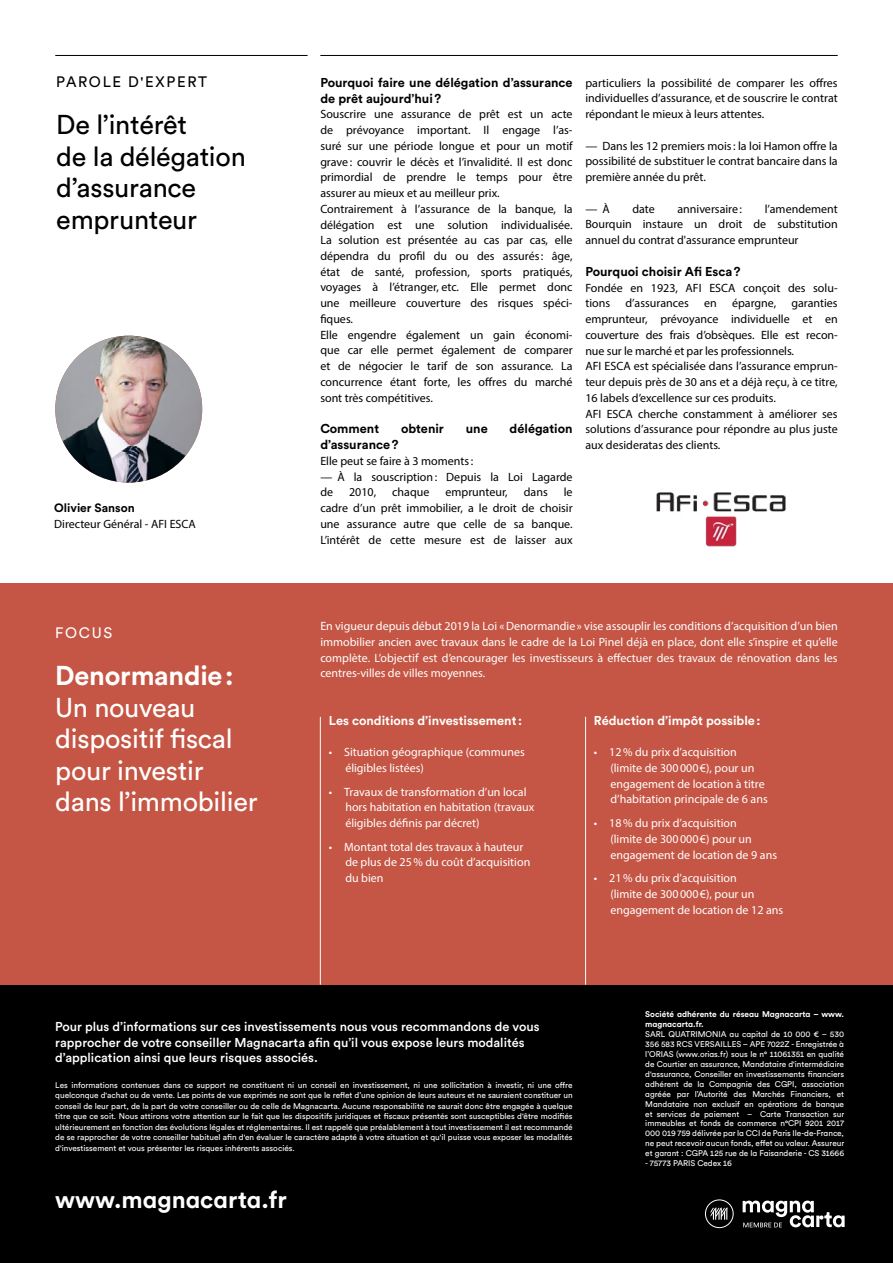
<style>
.page{position:relative;width:893px;height:1263px;background:#fff}
.page>*{position:absolute;margin:0;border:0;box-sizing:border-box;transform-origin:0 0}
.t1{font:27px/31.5px "Circular Std";letter-spacing:-.01em;color:#fff}
.t2{font:27px/31.5px "Circular Std";letter-spacing:-.01em;color:#000}
.t3{font:700 27px "Circular Std";letter-spacing:-.01em;color:#fff}
.t4{font:700 24px "Circular Std";color:#fff}
.t5{font:15px "Circular Std";letter-spacing:.11em;color:#000}
.t6{font:15px "Circular Std";letter-spacing:.11em;color:#fff}
.t7{font:500 12.75px/15.3px "Circular Std";color:#fff}
.t8{font:700 12.75px/15.8px "Circular Std";color:#000}
.t9{font:700 12.75px "Circular Std";color:#fff}
.t10{font:12px/15.8px "Myriad Pro";color:#000}
.t11{font:12px/15.8px "Myriad Pro";color:#fff}
.t12{font:700 12px "Circular Std";color:#000}
.t13{font:8.25px/9.9px "Circular Std";color:#fff;text-align:justify}
.t14{font:700 8.25px/9.9px "Circular Std";color:#fff}
</style>
<div class="page">
<div style="left:0;top:985px;width:893px;height:278px;background:#000"></div>
<div style="left:0;top:583px;width:893px;height:402px;background:#c55544"></div>
<hr style="left:55px;top:55px;width:253px;height:1px;background:#000">
<hr style="left:320px;top:55px;width:518px;height:1px;background:#000">
<img style="left:55px;top:336px;width:147px;height:147px;border-radius:73px">
<img style="left:656px;top:492px;width:130px;height:55px">
<hr style="left:320px;top:717px;width:1px;height:268px;background:#fff">
<hr style="left:585px;top:717px;width:1px;height:268px;background:#fff">
<svg style="left:711px;top:1208px;width:16px;height:12px"></svg>
<svg style="left:743px;top:1200px;width:102px;height:27px"></svg>
<div style="left:705px;top:1199px;width:28px;height:29px;border:1px solid #fff;border-radius:50%"></div>
<p class="t5" style="left:56px;top:72px;width:152px">PAROLE D'EXPERT</p>
<h1 class="t2" style="left:56px;top:108px;width:191px">De l’intérêt<br>de la délégation d’assurance emprunteur</h1>
<p class="t12" style="left:54px;top:500px;width:82px">Olivier Sanson</p>
<p class="t10" style="left:54px;top:516px;width:143px">Directeur Général - AFI ESCA</p>
<p class="t6" style="left:55px;top:624px;width:59px">FOCUS</p>
<h1 class="t3" style="left:55px;top:658px;width:180px">Denormandie:</h1>
<h1 class="t1" style="left:55px;top:691px;width:204px">Un nouveau dispositif fiscal pour investir dans l’immobilier</h1>
<p class="t8" style="left:320px;top:74px;width:254px">Pourquoi faire une délégation d’assurance de prêt aujourd’hui?</p>
<p class="t10" style="left:320px;top:106px;width:254px">Souscrire une assurance de prêt est un acte de prévoyance important. Il engage l’as&shy;suré sur une période longue et pour un motif grave: couvrir le décès et l’invalidité. Il est donc primordial de prendre le temps pour être assurer au mieux et au meilleur prix.<br>Contrairement à l’assurance de la banque, la délégation est une solution individualisée.<br>La solution est présentée au cas par cas, elle dépendra du profil du ou des assurés: âge, état de santé, profession, sports pratiqués, voyages à l’étranger, etc. Elle permet donc une meilleure couverture des risques spéci&shy;fiques.<br>Elle engendre également un gain économi&shy;que car elle permet également de comparer et de négocier le tarif de son assurance. La concurrence étant forte, les offres du marché sont très compétitives.</p>
<p class="t8" style="left:320px;top:421px;width:60px">Comment</p>
<p class="t8" style="left:401px;top:421px;width:44px">obtenir</p>
<p class="t8" style="left:466px;top:421px;width:23px">une</p>
<p class="t8" style="left:510px;top:421px;width:64px">délégation</p>
<p class="t8" style="left:320px;top:436px;width:80px">d’assurance?</p>
<p class="t10" style="left:320px;top:453px;width:154px">Elle peut se faire à 3 moments:</p>
<p class="t10" style="left:320px;top:468px;width:254px">— À la souscription: Depuis la Loi Lagarde de</p>
<p class="t10" style="left:320px;top:484px;width:254px;text-align:justify;text-indent:243px">le cadre d’un prêt immobilier, a le droit de choisir une assurance autre que celle de sa banque.<br>L’intérêt de cette mesure est de laisser aux</p>
<p class="t10" style="left:349px;top:484px;width:29px">2010,</p>
<p class="t10" style="left:392px;top:484px;width:39px">chaque</p>
<p class="t10" style="left:445px;top:484px;width:64px">emprunteur,</p>
<p class="t10" style="left:524px;top:484px;width:25px">dans</p>
<p class="t10" style="left:585px;top:75px;width:254px;text-align:justify">particuliers la possibilité de comparer les offres individuelles d’assurance, et de souscrire le contrat répondant le mieux à leurs attentes.</p>
<p class="t10" style="left:585px;top:138px;width:254px;text-align:justify">— Dans les 12 premiers mois: la loi Hamon offre la possibilité de substituer le contrat bancaire dans la première année du prêt.</p>
<p class="t10" style="left:585px;top:201px;width:26px">— À</p>
<p class="t10" style="left:632px;top:201px;width:24px">date</p>
<p class="t10" style="left:677px;top:201px;width:66px">anniversaire:</p>
<p class="t10" style="left:585px;top:201px;width:254px;text-align:justify;text-indent:179px">l’amendement Bourquin instaure un droit de substitution annuel du contrat d'assurance emprunteur</p>
<p class="t8" style="left:585px;top:263px;width:157px">Pourquoi choisir Afi Esca?</p>
<p class="t10" style="left:585px;top:279px;width:254px">Fondée en 1923, AFI ESCA conçoit des solu&shy;tions</p>
<p class="t10" style="left:625px;top:295px;width:65px">d’assurances</p>
<p class="t10" style="left:704px;top:295px;width:14px">en</p>
<p class="t10" style="left:732px;top:295px;width:46px">épargne,</p>
<p class="t10" style="left:585px;top:295px;width:254px;text-indent:206px">garanties emprunteur, prévoyance individuelle et en couverture des frais d’obsèques. Elle est recon&shy;nue sur le marché et par les professionnels.<br>AFI ESCA est spécialisée dans l’assurance emprun&shy;teur depuis près de 30 ans et a déjà reçu, à ce titre, 16 labels d’excellence sur ces produits.<br>AFI ESCA cherche constamment à améliorer ses solutions d’assurance pour répondre au plus juste aux desideratas des clients.</p>
<p class="t11" style="left:320px;top:618px;width:519px;text-align:justify">En vigueur depuis début 2019 la Loi «Denormandie» vise assouplir les conditions d’acquisition d’un bien immobilier ancien avec travaux dans le cadre de la Loi Pinel déjà en place, dont elle s’inspire et qu’elle complète. L’objectif est d’encourager les investisseurs à effectuer des travaux de rénovation dans les centres-villes de villes moyennes.</p>
<p class="t9" style="left:329px;top:712px;width:195px">Les conditions d’investissement:</p>
<p class="t11" style="left:345px;top:744px;width:181px;text-indent:-16px">• Situation géographique (communes éligibles listées)</p>
<p class="t11" style="left:345px;top:783px;width:191px;text-indent:-16px">• Travaux de transformation d’un local hors habitation en habitation (travaux éligibles définis par décret)</p>
<p class="t11" style="left:345px;top:839px;width:186px;text-indent:-16px">• Montant total des travaux à hauteur de plus de 25% du coût d’acquisition du bien</p>
<p class="t9" style="left:594px;top:712px;width:168px">Réduction d’impôt possible:</p>
<p class="t11" style="left:610px;top:744px;width:159px;text-indent:-16px">• 12% du prix d’acquisition (limite de 300000€), pour un engagement de location à titre d’habitation principale de 6 ans</p>
<p class="t11" style="left:610px;top:815px;width:168px;text-indent:-16px">• 18% du prix d’acquisition<br>(limite de 300000€) pour un engagement de location de 9 ans</p>
<p class="t11" style="left:610px;top:870px;width:174px;text-indent:-16px">• 21% du prix d’acquisition<br>(limite de 300000€), pour un engagement de location de 12 ans</p>
<p class="t7" style="left:55px;top:1019px;width:486px">Pour plus d’informations sur ces investissements nous vous recommandons de vous rapprocher de votre conseiller Magnacarta afin qu’il vous expose leurs modalités d’application ainsi que leurs risques associés.</p>
<p class="t13" style="left:55px;top:1079px;width:519px;line-height:10.5px">Les informations contenues dans ce support ne constituent ni un conseil en investissement, ni une sollicitation à investir, ni une offre quelconque d'achat ou de vente. Les points de vue exprimés ne sont que le reflet d’une opinion de leurs auteurs et ne sauraient constituer un conseil de leur part, de la part de votre conseiller ou de celle de Magnacarta. Aucune responsabilité ne saurait donc être engagée à quelque titre que ce soit. Nous attirons votre attention sur le fait que les dispositifs juridiques et fiscaux présentés sont susceptibles d'être modifiés ultérieurement en fonction des évolutions légales et réglementaires. Il est rappelé que préalablement à tout investissement il est recommandé de se rapprocher de votre conseiller habituel afin d'en évaluer le caractère adapté à votre situation et qu'il puisse vous exposer les modalités d'investissement et vous présenter les risques inhérents associés.</p>
<h2 class="t4" style="left:55px;top:1184px;width:233px">www.magnacarta.fr</h2>
<p class="t14" style="left:645px;top:1009px;width:200px">Société adhérente du réseau Magnacarta – www. magnacarta.fr.</p>
<p class="t13" style="left:645px;top:1029px;width:200px">SARL QUATRIMONIA au capital de 10 000 € – 530<br>356 583 RCS VERSAILLES – APE 7022Z - Enregistrée à l’ORIAS (www.orias.fr) sous le n° 11061351 en qualité de Courtier en assurance, Mandataire d'intermédiaire d'assurance, Conseiller en investissements financiers adhérent de la Compagnie des CGPI, association agréée par l’Autorité des Marchés Financiers, et Mandataire non exclusif en opérations de banque et services de paiement – Carte Transaction sur immeubles et fonds de commerce n°CPI 9201 2017<br>000 019 759 délivrée par la CCI de Paris Ile-de-France, ne peut recevoir aucun fonds, effet ou valeur. Assureur et garant : CGPA 125 rue de la Faisanderie - CS 31666</p>
<p class="t13" style="left:645px;top:1158px;width:88px">- 75773 PARIS Cedex 16</p>
</div>
